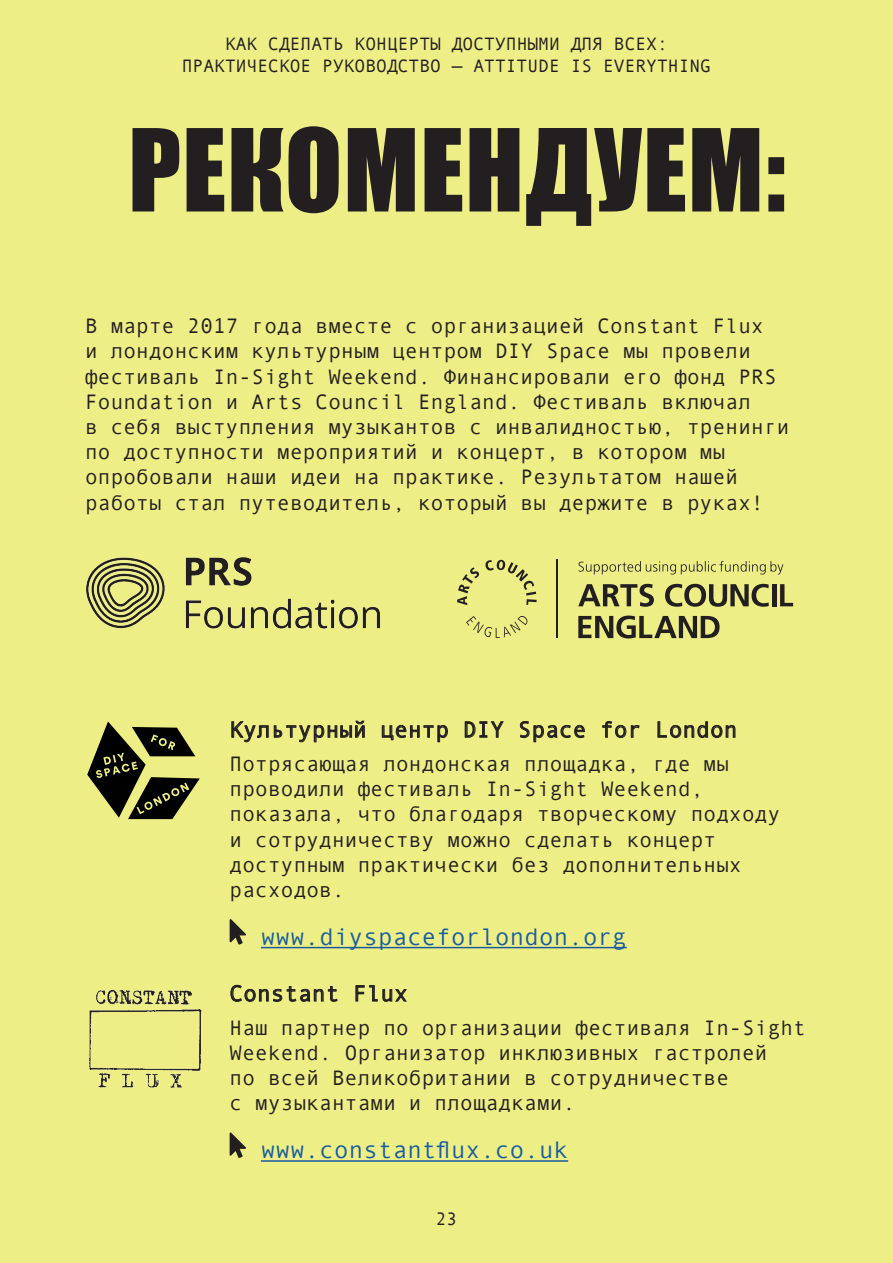
<style>
.page{position:relative;width:893px;height:1263px;background:#eeee87}
.page>*{position:absolute;margin:0;border:0;box-sizing:border-box;transform-origin:0 0}
.Round_lettering_Rusk{font:105.6px "Impact";letter-spacing:.01em;color:#231f20}
.Urls{font:24px "Andale Mono";letter-spacing:.01em;color:#175d9e}
.Mono{font:24px "Andale Mono";letter-spacing:.01em;color:#175d9e}
.Mono-2{font:22.5px "Andale Mono";letter-spacing:.01em;color:#231f20}
.Mono-3{font:21px/25.2px "Andale Mono";letter-spacing:.01em;color:#231f20}
.t1{font:18px/22.5px "Andale Mono";color:#231f20;text-align:center}
</style>
<div class="page">
<img style="left:86px;top:557px;width:294px;height:72px">
<svg style="left:578px;top:584px;width:76px;height:23px"></svg>
<svg style="left:665px;top:584px;width:104px;height:23px"></svg>
<div style="left:772px;top:584px;width:5px;height:22px;background:#231f20"></div>
<svg style="left:780px;top:584px;width:13px;height:22px"></svg>
<svg style="left:578px;top:615px;width:142px;height:23px"></svg>
<svg style="left:578px;top:561px;width:205px;height:13px"></svg>
<svg style="left:457px;top:559px;width:80px;height:46px"></svg>
<svg style="left:466px;top:616px;width:62px;height:22px"></svg>
<hr style="left:557px;top:560px;width:1px;height:78px;background:#231f20">
<hr style="left:261px;top:947px;width:366px;height:1px;background:#175d9e">
<hr style="left:261px;top:1160px;width:307px;height:2px;background:#175d9e">
<svg style="left:231px;top:720px;width:134px;height:22px"></svg>
<svg style="left:382px;top:725px;width:66px;height:17px"></svg>
<svg style="left:465px;top:721px;width:39px;height:17px"></svg>
<svg style="left:520px;top:721px;width:65px;height:21px"></svg>
<svg style="left:602px;top:721px;width:38px;height:17px"></svg>
<svg style="left:657px;top:721px;width:79px;height:17px"></svg>
<svg style="left:230px;top:919px;width:16px;height:26px"></svg>
<svg style="left:230px;top:984px;width:108px;height:18px"></svg>
<svg style="left:355px;top:985px;width:52px;height:17px"></svg>
<svg style="left:230px;top:1132px;width:16px;height:26px"></svg>
<svg style="left:87px;top:721px;width:113px;height:98px"></svg>
<img style="left:89px;top:990px;width:113px;height:98px">
<p class="t1" style="left:182px;top:32px;width:531px">КАК СДЕЛАТЬ КОНЦЕРТЫ ДОСТУПНЫМИ ДЛЯ ВСЕХ:<br>ПРАКТИЧЕСКОЕ РУКОВОДСТВО — ATTITUDE IS EVERYTHING</p>
<p class="Round_lettering_Rusk" style="left:128px;top:88px;width:659px">РЕКОМЕНДУЕМ:</p>
<p class="Mono-3" style="left:85px;top:312px;width:706px">В марте 2017 года вместе с организацией Constant Flux<br>и лондонским культурным центром DIY Space мы провели фестиваль In-Sight Weekend. Финансировали его фонд PRS Foundation и Arts Council England. Фестиваль включал<br>в себя выступления музыкантов с инвалидностью, тренинги по доступности мероприятий и концерт, в котором мы опробовали наши идеи на практике. Результатом нашей работы стал путеводитель, который вы держите в руках!</p>
<p class="Mono-2" style="left:230px;top:715px;width:509px">Культурный центр DIY Space for London</p>
<p class="Mono-3" style="left:230px;top:750px;width:552px">Потрясающая лондонская площадка, где мы проводили фестиваль In-Sight Weekend, показала, что благодаря творческому подходу и сотрудничеству можно сделать концерт доступным практически без дополнительных расходов.</p>
<p class="Urls" style="left:261px;top:921px;width:367px">www.diyspaceforlondon.org</p>
<p class="Mono-2" style="left:230px;top:979px;width:180px">Constant Flux</p>
<p class="Mono-3" style="left:230px;top:1014px;width:578px">Наш партнер по организации фестиваля In-Sight Weekend. Организатор инклюзивных гастролей<br>по всей Великобритании в сотрудничестве<br>с музыкантами и площадками.</p>
<p class="Mono" style="left:261px;top:1134px;width:309px">www.constantflux.co.uk</p>
<p class="t1" style="left:436px;top:1206px;width:23px">23</p>
</div>
